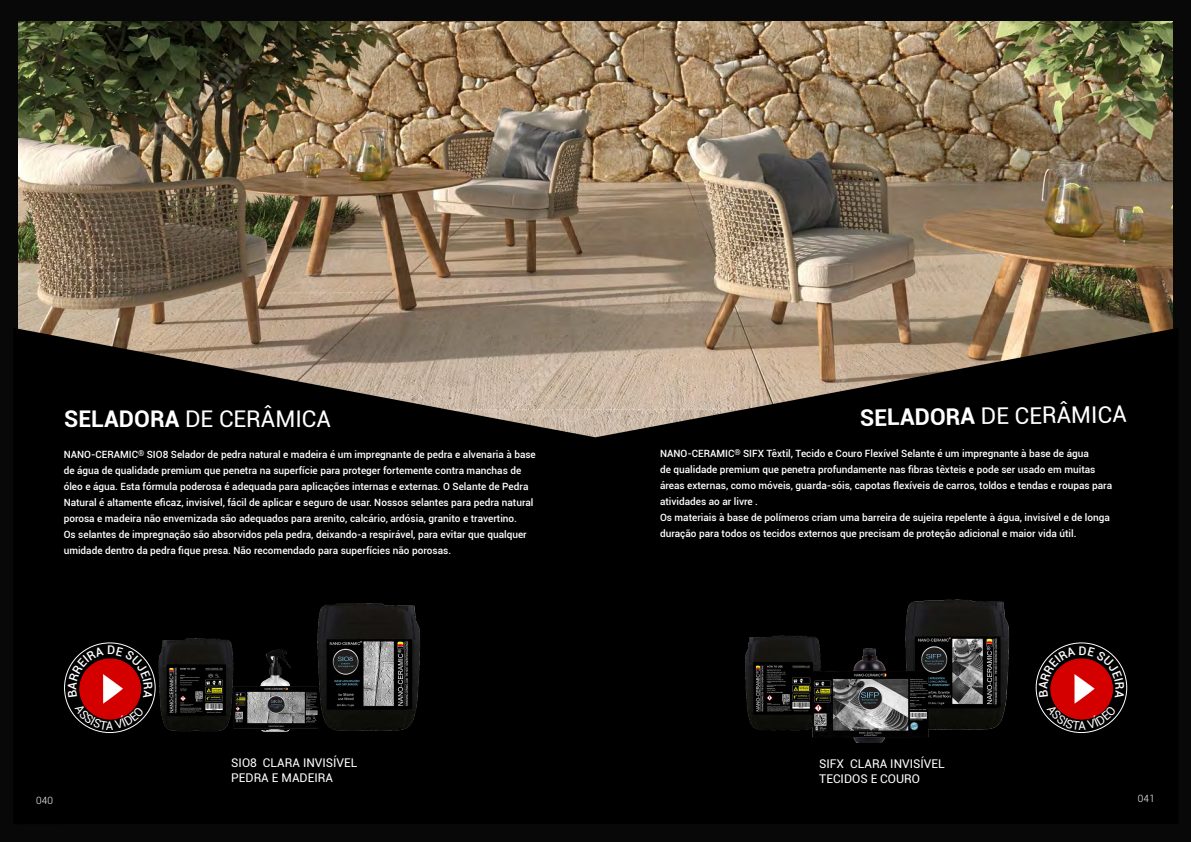
<style>
.page{position:relative;width:1191px;height:842px;background:#000}
.page>*{position:absolute;margin:0;border:0;box-sizing:border-box;transform-origin:0 0}
.t1{font:23px "Roboto";color:#fff}
.t2{font:12px/14.4px "Roboto";color:#fff}
.t3{font:500 10px/16px "Roboto";color:#fff}
.t4{font:300 10px "Roboto";letter-spacing:.03em;color:#fff}
.s1{font-weight:700}
</style>
<div class="page">
<img style="left:18px;top:21px;width:1155px;height:130px">
<img style="left:18px;top:151px;width:1155px;height:582px">
<img style="left:156px;top:584px;width:267px;height:149px">
<svg style="left:65px;top:643px;width:90px;height:89px"></svg>
<img style="left:74px;top:698px;width:73px;height:26px">
<img style="left:742px;top:578px;width:270px;height:165px">
<svg style="left:1036px;top:643px;width:90px;height:89px"></svg>
<img style="left:1045px;top:698px;width:73px;height:26px">
<svg style="left:68px;top:646px;width:85px;height:52px"></svg>
<svg style="left:75px;top:704px;width:33px;height:26px"></svg>
<svg style="left:114px;top:706px;width:30px;height:23px"></svg>
<svg style="left:1038px;top:646px;width:86px;height:52px"></svg>
<svg style="left:1046px;top:705px;width:70px;height:25px"></svg>
<h1 class="t1" style="left:64px;top:405px;width:268px"><span class="s1">SELADORA</span> DE CERÂMICA</h1>
<p class="t3" style="left:64px;top:447px;width:474px">NANO-CERAMIC<sup>®</sup> SIO8 Selador de pedra natural e madeira é um impregnante de pedra e alvenaria à base de água de qualidade premium que penetra na superfície para proteger fortemente contra manchas de óleo e água. Esta fórmula poderosa é adequada para aplicações internas e externas. O Selante de Pedra Natural é altamente eficaz, invisível, fácil de aplicar e seguro de usar. Nossos selantes para pedra natural porosa e madeira não envernizada são adequados para arenito, calcário, ardósia, granito e travertino.<br>Os selantes de impregnação são absorvidos pela pedra, deixando-a respirável, para evitar que qualquer umidade dentro da pedra fique presa. Não recomendado para superfícies não porosas.</p>
<p class="t2" style="left:106px;top:718px;width:9px">A</p>
<p class="t2" style="left:231px;top:756px;width:128px">SIO8 CLARA INVISÍVEL<br>PEDRA E MADEIRA</p>
<h1 class="t1" style="left:859px;top:405px;width:268px;rotate:-1deg"><span class="s1">SELADORA</span> DE CERÂMICA</h1>
<p class="t3" style="left:660px;top:446px;width:454px">NANO-CERAMIC<sup>®</sup> SIFX Têxtil, Tecido e Couro Flexível Selante é um impregnante à base de água<br>de qualidade premium que penetra profundamente nas fibras têxteis e pode ser usado em muitas áreas externas, como móveis, guarda-sóis, capotas flexíveis de carros, toldos e tendas e roupas para atividades ao ar livre .<br>Os materiais à base de polímeros criam uma barreira de sujeira repelente à água, invisível e de longa duração para todos os tecidos externos que precisam de proteção adicional e maior vida útil.</p>
<p class="t2" style="left:819px;top:757px;width:127px">SIFX CLARA INVISÍVEL<br>TECIDOS E COURO</p>
<p class="t4" style="left:36px;top:795px;width:19px">040</p>
<p class="t4" style="left:1137px;top:793px;width:19px">041</p>
</div>
